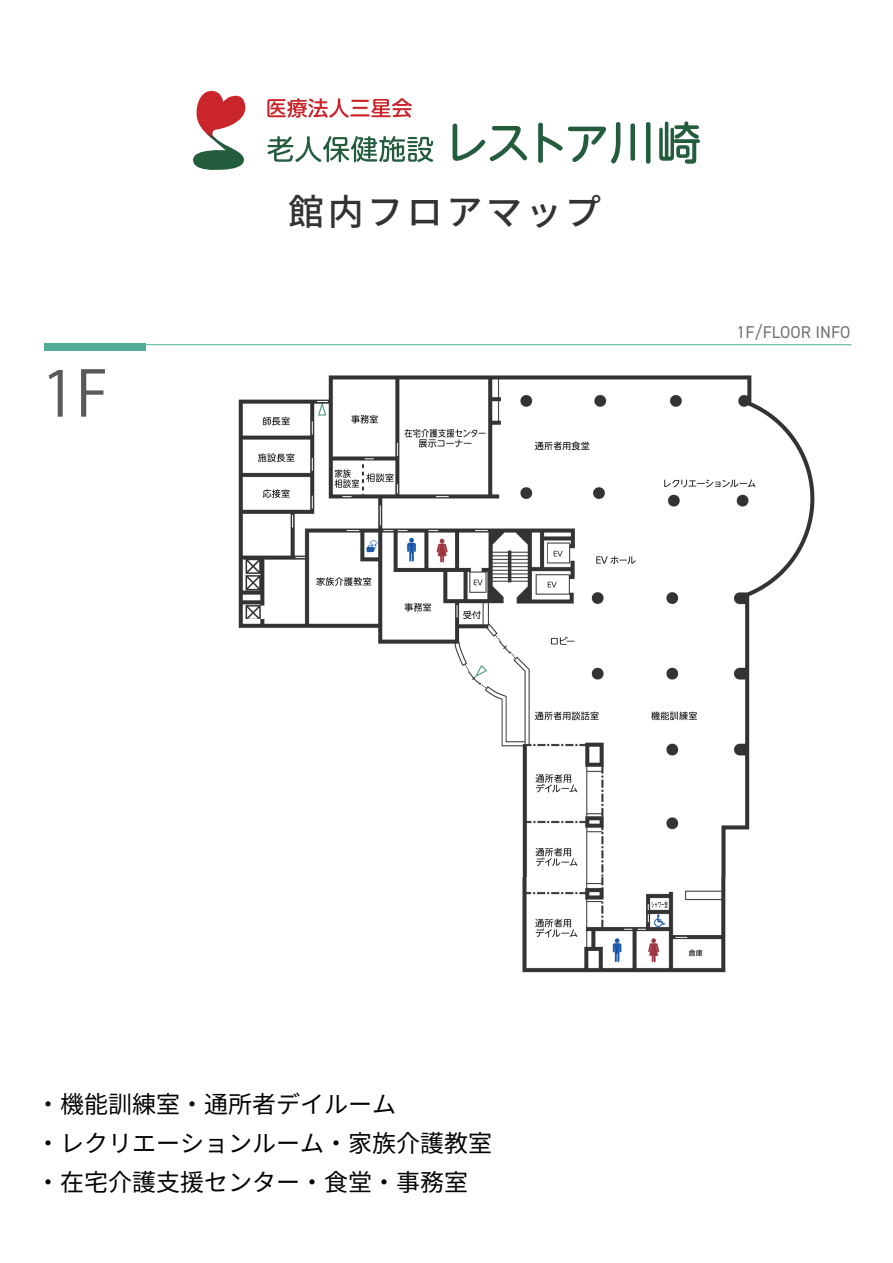
<style>
.page{position:relative;width:893px;height:1263px;background:#fff}
.page>*{position:absolute;margin:0;border:0;box-sizing:border-box;transform-origin:0 0}
.t1{font:62.25px "Koz Go Pr 6 N";color:#595a5b}
.t2{font:500 36px "Noto Sans JP";letter-spacing:.1em;color:#333334}
.t3{font:24px/39px "Noto Sans JP";color:#030303}
.t4{font:17.1px "DIN2014";color:#727276}
</style>
<div class="page">
<svg style="left:267px;top:98px;width:145px;height:20px"></svg>
<svg style="left:453px;top:124px;width:74px;height:37px"></svg>
<hr style="left:646px;top:122px;width:4px;height:42px;background:#245d3d;border-radius:2px">
<div style="left:630px;top:123px;width:5px;height:38px;background:#245d3d;border-radius:2px"></div>
<svg style="left:538px;top:122px;width:82px;height:41px"></svg>
<svg style="left:659px;top:121px;width:41px;height:43px"></svg>
<svg style="left:193px;top:91px;width:52px;height:79px"></svg>
<svg style="left:267px;top:136px;width:166px;height:26px"></svg>
<img style="left:238px;top:375px;width:577px;height:598px">
<div style="left:45px;top:344px;width:101px;height:7px;background:#50ac96"></div>
<hr style="left:46px;top:344px;width:805px;height:1px;background:#50ac96">
<h1 class="t1" style="left:41px;top:359px;width:68px">1F</h1>
<h2 class="t2" style="left:288px;top:192px;width:315px">館内フロアマップ</h2>
<p class="t4" style="left:737px;top:322px;width:115px">1F/FLOOR INFO</p>
<p class="t3" style="left:36px;top:1085px;width:457px">・機能訓練室・通所者デイルーム<br>・レクリエーションルーム・家族介護教室・在宅介護支援センター・食堂・事務室</p>
</div>
